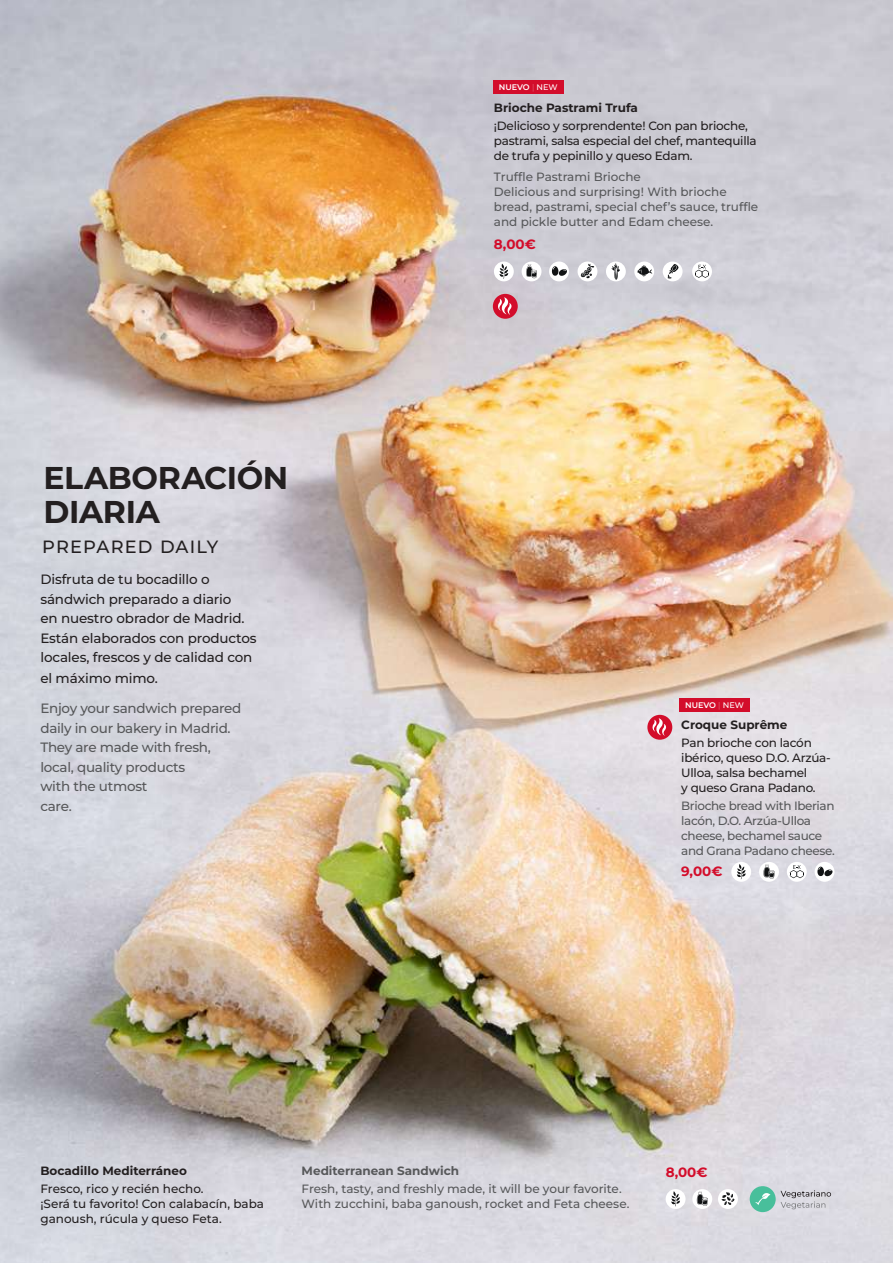
<style>
.page{position:relative;width:893px;height:1263px;background:#fff}
.page>*{position:absolute;margin:0;border:0;box-sizing:border-box;transform-origin:0 0}
.t1{font:700 31.5px/33.9px "Montserrat";letter-spacing:-.01em;color:#231f20}
.t2{font:500 17.7px "Montserrat";letter-spacing:.06em;color:#231f20}
.t3{font:500 13.5px/19.5px "Montserrat";letter-spacing:-.01em;color:#231f20}
.t4{font:500 13.5px/19.5px "Montserrat";letter-spacing:-.02em;color:#57585a}
.t5{font:700 13.5px "Montserrat";color:#d30d2b}
.t6{font:500 12px/15px "Montserrat";color:#57585a}
.t7{font:500 12px/15px "Montserrat";letter-spacing:-.02em;color:#231f20}
.t8{font:500 12px/15px "Montserrat";letter-spacing:-.03em;color:#57585a}
.t9{font:500 12px/15px "Montserrat";color:#231f20}
.t10{font:700 12px "Montserrat";color:#231f20}
.t11{font:700 12px "Montserrat";color:#57585a}
.t12{font:600 8.1px "Montserrat";letter-spacing:-.005em;color:#fff}
.s1{font-weight:100}
.s2{font-weight:500}
</style>
<div class="page">
<img style="left:0;top:0;width:893px;height:1263px">
<div style="left:494px;top:261px;width:20px;height:20px;background:#fff;border-radius:50%"></div>
<svg style="left:499px;top:264px;width:9px;height:15px"></svg>
<div style="left:522px;top:261px;width:19px;height:20px;background:#fff;border-radius:50%"></div>
<svg style="left:526px;top:264px;width:11px;height:14px"></svg>
<div style="left:647px;top:715px;width:25px;height:25px;background:#d30d2b;border-radius:50%"></div>
<svg style="left:651px;top:718px;width:16px;height:18px"></svg>
<div style="left:493px;top:294px;width:25px;height:25px;background:#d30d2b;border-radius:50%"></div>
<svg style="left:498px;top:297px;width:14px;height:18px"></svg>
<div style="left:666px;top:1189px;width:19px;height:20px;background:#fff;border-radius:50%"></div>
<svg style="left:671px;top:1191px;width:9px;height:15px"></svg>
<div style="left:692px;top:1189px;width:20px;height:20px;background:#fff;border-radius:50%"></div>
<svg style="left:697px;top:1192px;width:11px;height:14px"></svg>
<div style="left:718px;top:1189px;width:20px;height:20px;background:#fff;border-radius:50%"></div>
<svg style="left:721px;top:1192px;width:14px;height:13px"></svg>
<div style="left:750px;top:1186px;width:26px;height:26px;background:#48bf9b;border-radius:50%"></div>
<svg style="left:755px;top:1193px;width:15px;height:12px"></svg>
<svg style="left:780px;top:1190px;width:51px;height:19px"></svg>
<div style="left:731px;top:862px;width:20px;height:20px;background:#fff;border-radius:50%"></div>
<svg style="left:737px;top:864px;width:9px;height:15px"></svg>
<svg style="left:759px;top:862px;width:20px;height:20px"></svg>
<svg style="left:764px;top:864px;width:10px;height:14px"></svg>
<div style="left:787px;top:862px;width:20px;height:20px;background:#fff;border-radius:50%"></div>
<svg style="left:790px;top:865px;width:14px;height:13px"></svg>
<div style="left:815px;top:862px;width:19px;height:20px;background:#fff;border-radius:50%"></div>
<svg style="left:817px;top:866px;width:15px;height:10px"></svg>
<div style="left:549px;top:261px;width:20px;height:20px;background:#fff;border-radius:50%"></div>
<svg style="left:552px;top:266px;width:15px;height:10px"></svg>
<div style="left:578px;top:261px;width:19px;height:20px;background:#fff;border-radius:50%"></div>
<svg style="left:580px;top:264px;width:15px;height:14px"></svg>
<div style="left:606px;top:261px;width:20px;height:20px;background:#fff;border-radius:50%"></div>
<svg style="left:611px;top:263px;width:9px;height:17px"></svg>
<svg style="left:663px;top:261px;width:20px;height:20px"></svg>
<svg style="left:667px;top:264px;width:11px;height:14px"></svg>
<div style="left:634px;top:261px;width:20px;height:20px;background:#fff;border-radius:50%"></div>
<svg style="left:637px;top:265px;width:15px;height:11px"></svg>
<div style="left:692px;top:261px;width:20px;height:20px;background:#fff;border-radius:50%"></div>
<svg style="left:695px;top:265px;width:14px;height:13px"></svg>
<div style="left:494px;top:80px;width:70px;height:14px;background:#d30d2b"></div>
<div style="left:680px;top:698px;width:70px;height:14px;background:#d30d2b"></div>
<h1 class="t1" style="left:43px;top:459px;width:247px">ELABORACIÓN<br>DIARIA</h1>
<h2 class="t2" style="left:42px;top:535px;width:178px">PREPARED DAILY</h2>
<p class="t3" style="left:40px;top:569px;width:218px">Disfruta de tu bocadillo o sándwich preparado a diario<br>en nuestro obrador de Madrid.<br>Están elaborados con productos locales, frescos y de calidad con</p>
<p class="t3" style="left:40px;top:668px;width:119px">el máximo mimo.</p>
<p class="t4" style="left:40px;top:698px;width:203px">Enjoy your sandwich prepared daily in our bakery in Madrid.<br>They are made with fresh, local, quality products<br>with the utmost<br>care.</p>
<p class="t12" style="left:499px;top:81px;width:60px">NUEVO <span class="s1">|</span> <span class="s2">NEW</span></p>
<p class="t10" style="left:494px;top:99px;width:146px">Brioche Pastrami Trufa</p>
<p class="t7" style="left:494px;top:118px;width:264px">¡Delicioso y sorprendente! Con pan brioche, pastrami, salsa especial del chef, mantequilla de trufa y pepinillo y queso Edam.</p>
<p class="t6" style="left:494px;top:169px;width:266px">Truffle Pastrami Brioche<br>Delicious and surprising! With brioche bread, pastrami, special chef’s sauce, truffle and pickle butter and Edam cheese.</p>
<p class="t5" style="left:494px;top:234px;width:43px">8,00€</p>
<p class="t12" style="left:685px;top:700px;width:60px">NUEVO <span class="s1">|</span> <span class="s2">NEW</span></p>
<p class="t10" style="left:681px;top:716px;width:108px">Croque Suprême</p>
<p class="t7" style="left:681px;top:734px;width:151px">Pan brioche con lacón ibérico, queso D.O. Arzúa-<br>Ulloa, salsa bechamel<br>y queso Grana Padano.</p>
<p class="t8" style="left:681px;top:797px;width:155px">Brioche bread with Iberian lacón, D.O. Arzúa-Ulloa cheese, bechamel sauce and Grana Padano cheese.</p>
<p class="t5" style="left:681px;top:861px;width:43px">9,00€</p>
<p class="t10" style="left:40px;top:1162px;width:148px">Bocadillo Mediterráneo</p>
<p class="t9" style="left:40px;top:1181px;width:225px">Fresco, rico y recién hecho.<br>¡Será tu favorito! Con calabacín, baba ganoush, rúcula y queso Feta.</p>
<p class="t11" style="left:302px;top:1162px;width:159px">Mediterranean Sandwich</p>
<p class="t6" style="left:302px;top:1181px;width:329px">Fresh, tasty, and freshly made, it will be your favorite.<br>With zucchini, baba ganoush, rocket and Feta cheese.</p>
<p class="t5" style="left:666px;top:1162px;width:43px">8,00€</p>
</div>
